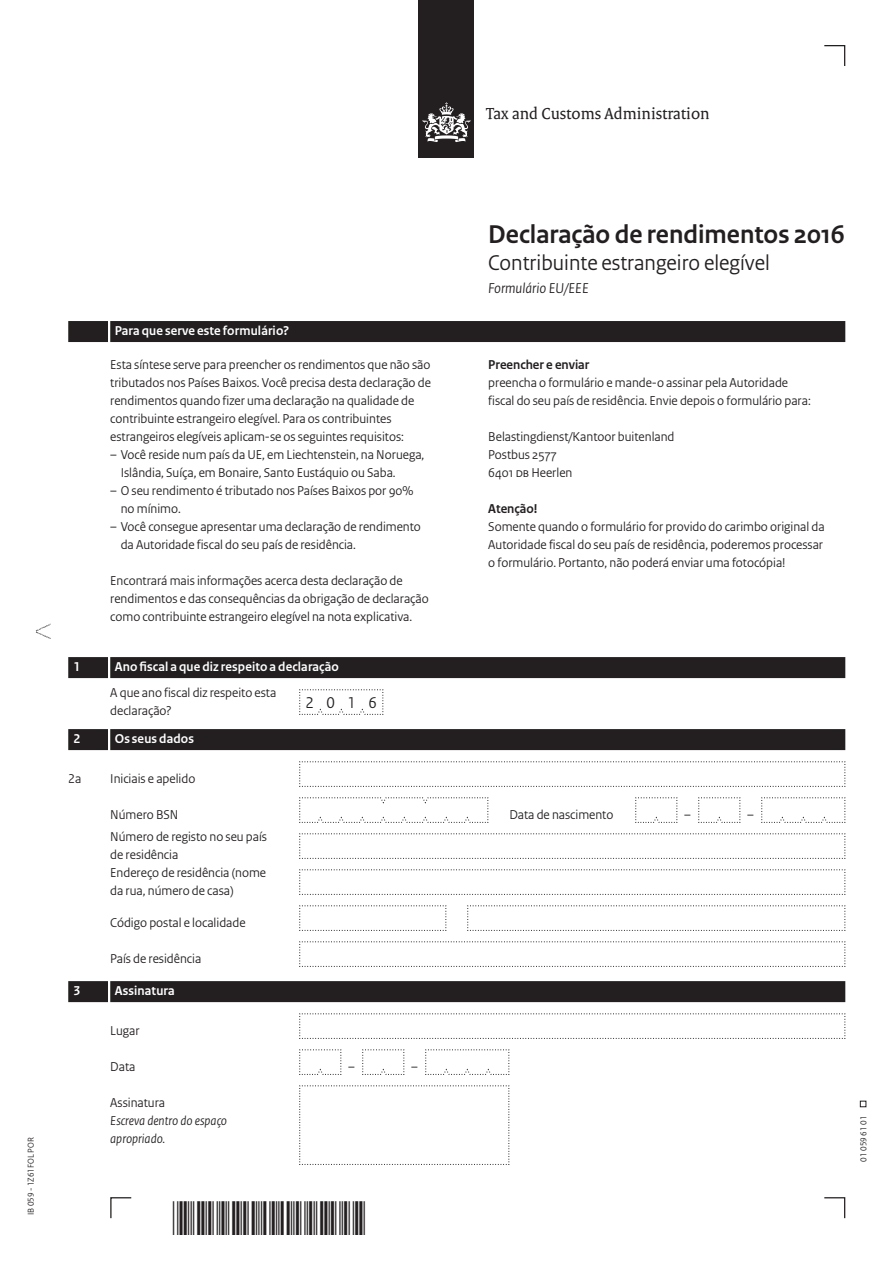
<style>
.page{position:relative;width:893px;height:1263px;background:#fff}
.page>*{position:absolute;margin:0;border:0;box-sizing:border-box;transform-origin:0 0}
.t1{font:700 27px "Rijksoverheid Sans Heading";color:#231f20}
.t2{font:22.5px "Rijksoverheid Sans Heading";color:#231f20}
.t3{font:17.25px "Rijksoverheid Serif";color:#231f20}
.t4{font:16.5px "Rijksoverheid Sans Heading";color:#231f20}
.t5{font:italic 15px "Rijksoverheid Sans Heading";color:#231f20}
.t6{font:13.5px/18px "Rijksoverheid Sans Heading";color:#231f20}
.t7{font:700 13.5px "Rijksoverheid Sans Heading";letter-spacing:.01em;color:#fff}
.t8{font:italic 13.5px/18px "Rijksoverheid Sans Heading";color:#231f20}
.t9{font:700 13.5px "Rijksoverheid Sans Heading";color:#231f20}
.t10{font:9px "Rijksoverheid Sans Heading";color:#231f20}
</style>
<div class="page">
<div style="left:419px;top:0;width:55px;height:158px;background:#231f20"></div>
<svg style="left:423px;top:102px;width:47px;height:40px"></svg>
<svg style="left:824px;top:1197px;width:22px;height:22px"></svg>
<svg style="left:110px;top:1197px;width:22px;height:22px"></svg>
<svg style="left:824px;top:45px;width:22px;height:21px"></svg>
<svg style="left:860px;top:1101px;width:6px;height:6px"></svg>
<svg style="left:36px;top:624px;width:15px;height:15px"></svg>
<div style="left:110px;top:321px;width:735px;height:21px;background:#231f20"></div>
<div style="left:68px;top:321px;width:40px;height:21px;background:#231f20"></div>
<div style="left:110px;top:657px;width:735px;height:21px;background:#231f20"></div>
<div style="left:68px;top:657px;width:40px;height:21px;background:#231f20"></div>
<div style="left:110px;top:729px;width:735px;height:21px;background:#231f20"></div>
<div style="left:68px;top:729px;width:40px;height:21px;background:#231f20"></div>
<div style="left:110px;top:981px;width:735px;height:21px;background:#231f20"></div>
<div style="left:68px;top:981px;width:40px;height:21px;background:#231f20"></div>
<svg style="left:299px;top:689px;width:85px;height:26px"></svg>
<svg style="left:299px;top:761px;width:547px;height:26px"></svg>
<svg style="left:299px;top:797px;width:190px;height:26px"></svg>
<svg style="left:635px;top:797px;width:43px;height:26px"></svg>
<svg style="left:698px;top:797px;width:43px;height:26px"></svg>
<svg style="left:761px;top:797px;width:85px;height:26px"></svg>
<svg style="left:299px;top:833px;width:547px;height:26px"></svg>
<svg style="left:299px;top:869px;width:547px;height:26px"></svg>
<svg style="left:299px;top:905px;width:148px;height:26px"></svg>
<svg style="left:467px;top:905px;width:379px;height:26px"></svg>
<svg style="left:299px;top:941px;width:547px;height:26px"></svg>
<svg style="left:299px;top:1013px;width:547px;height:26px"></svg>
<svg style="left:299px;top:1049px;width:43px;height:26px"></svg>
<svg style="left:362px;top:1049px;width:43px;height:26px"></svg>
<svg style="left:425px;top:1049px;width:85px;height:26px"></svg>
<svg style="left:299px;top:1085px;width:211px;height:80px"></svg>
<p class="t3" style="left:486px;top:103px;width:225px">Tax and Customs Administration</p>
<p class="t10" style="left:26px;top:1215px;width:79px;rotate:-90deg">IB 059 - 1Z61FOL POR</p>
<p class="t7" style="left:115px;top:323px;width:176px">Para que serve este formulário?</p>
<p class="t6" style="left:110px;top:356px;width:322px">Esta síntese serve para preencher os rendimentos que não são tributados nos Países Baixos. Você precisa desta declaração de rendimentos quando fizer uma declaração na qualidade de contribuinte estrangeiro elegível. Para os contribuintes estrangeiros elegíveis aplicam-se os seguintes requisitos:</p>
<p class="t6" style="left:121px;top:446px;width:305px;text-indent:-11px">– Você reside num país da UE, em Liechtenstein, na Noruega,<br>Islândia, Suíça, em Bonaire, Santo Eustáquio ou Saba.</p>
<p class="t6" style="left:121px;top:482px;width:294px;text-indent:-11px">– O seu rendimento é tributado nos Países Baixos por 90% no mínimo.</p>
<p class="t6" style="left:121px;top:518px;width:302px;text-indent:-11px">– Você consegue apresentar uma declaração de rendimento da Autoridade fiscal do seu país de residência.</p>
<p class="t6" style="left:110px;top:572px;width:320px">Encontrará mais informações acerca desta declaração de rendimentos e das consequências da obrigação de declaração como contribuinte estrangeiro elegível na nota explicativa.</p>
<h1 class="t1" style="left:488px;top:219px;width:358px">Declaração de rendimentos 2016</h1>
<h2 class="t2" style="left:488px;top:250px;width:283px">Contribuinte estrangeiro elegível</h2>
<p class="t5" style="left:488px;top:279px;width:102px">Formulário EU/EEE</p>
<p class="t9" style="left:488px;top:357px;width:103px">Preencher e enviar</p>
<p class="t6" style="left:488px;top:374px;width:324px">preencha o formulário e mande-o assinar pela Autoridade fiscal do seu país de residência. Envie depois o formulário para:</p>
<p class="t6" style="left:488px;top:428px;width:188px">Belastingdienst/Kantoor buitenland<br>Postbus 2577<br>6401 DB Heerlen</p>
<p class="t9" style="left:488px;top:501px;width:51px">Atenção!</p>
<p class="t6" style="left:488px;top:518px;width:338px;text-align:justify">Somente quando o formulário for provido do carimbo original da Autoridade fiscal do seu país de residência, poderemos processar o formulário. Portanto, não poderá enviar uma fotocópia!</p>
<p class="t7" style="left:74px;top:659px;width:8px">1</p>
<p class="t7" style="left:115px;top:659px;width:226px">Ano fiscal a que diz respeito a declaração</p>
<p class="t6" style="left:110px;top:684px;width:168px">A que ano fiscal diz respeito esta declaração?</p>
<p class="t7" style="left:74px;top:731px;width:8px">2</p>
<p class="t7" style="left:115px;top:731px;width:81px">Os seus dados</p>
<p class="t6" style="left:68px;top:770px;width:15px">2a</p>
<p class="t6" style="left:110px;top:770px;width:87px">Iniciais e apelido</p>
<p class="t6" style="left:110px;top:806px;width:70px">Número BSN</p>
<p class="t6" style="left:509px;top:806px;width:106px">Data de nascimento</p>
<p class="t6" style="left:110px;top:828px;width:158px">Número de registo no seu país de residência<br>Endereço de residência (nome da rua, número de casa)</p>
<p class="t6" style="left:110px;top:914px;width:137px">Código postal e localidade</p>
<p class="t6" style="left:110px;top:950px;width:93px">País de residência</p>
<p class="t7" style="left:74px;top:983px;width:8px">3</p>
<p class="t7" style="left:115px;top:983px;width:61px">Assinatura</p>
<p class="t6" style="left:110px;top:1022px;width:31px">Lugar</p>
<p class="t6" style="left:110px;top:1058px;width:27px">Data</p>
<p class="t6" style="left:110px;top:1094px;width:56px">Assinatura</p>
<p class="t8" style="left:110px;top:1112px;width:118px">Escreva dentro do espaço apropriado.</p>
<p class="t4" style="left:306px;top:693px;width:73px">2016</p>
<p class="t6" style="left:348px;top:1058px;width:8px">–</p>
<p class="t6" style="left:411px;top:1058px;width:8px">–</p>
<p class="t6" style="left:684px;top:806px;width:8px">–</p>
<p class="t6" style="left:747px;top:806px;width:8px">–</p>
<p class="t10" style="left:858px;top:1161px;width:47px;rotate:-90deg">01 059 61 01</p>
</div>
